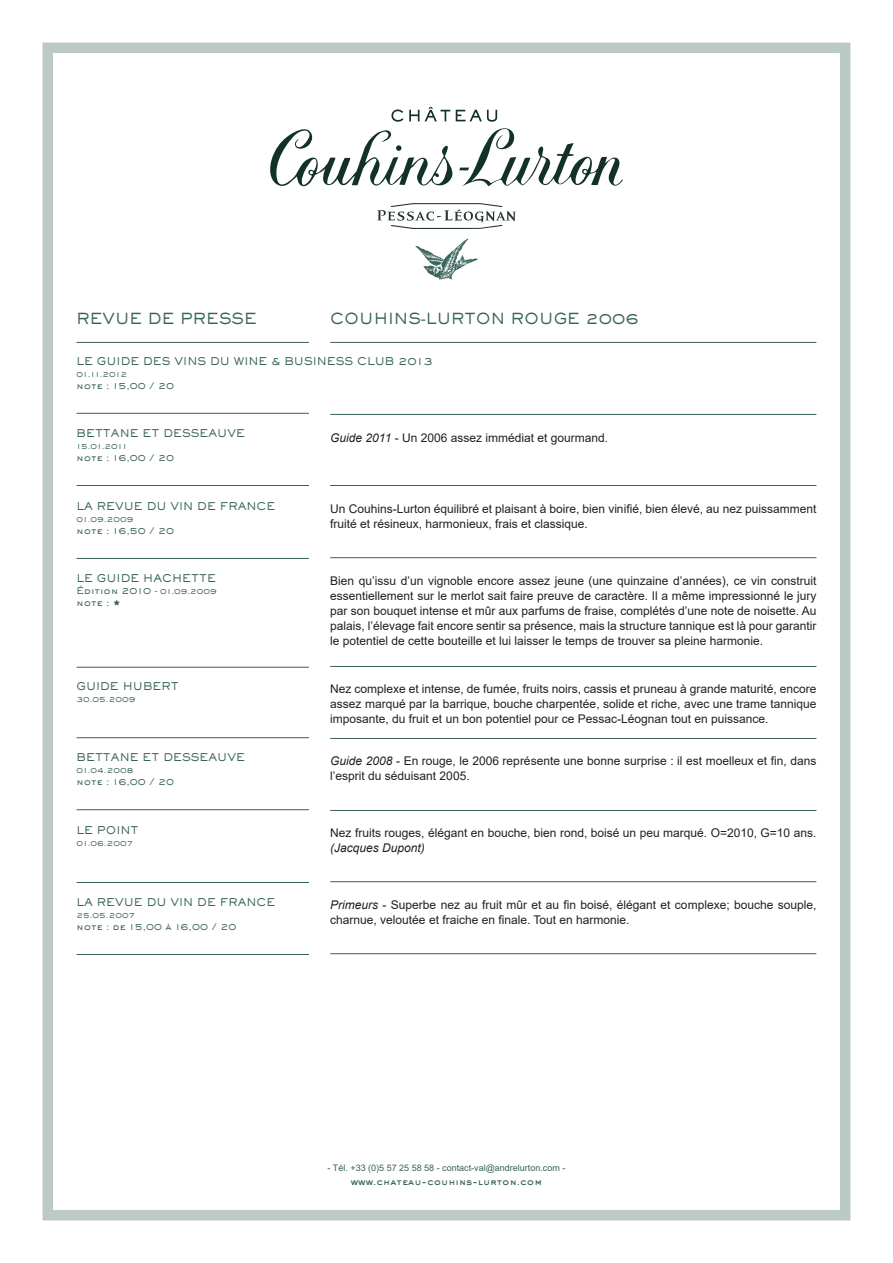
<style>
.page{position:relative;width:893px;height:1263px;background:#fff}
.page>*{position:absolute;margin:0;border:0;box-sizing:border-box;transform-origin:0 0}
.Texte_Courant{font:500 15px "AT Sackers Gothic";color:#386359}
.Texte_Notes{font:12px/15px "Arial";color:#231f20}
.Titre_Commentaires{font:500 10.5px "AT Sackers Gothic";color:#386359}
.Titre_Commentaires-2{font:500 9px "AT Sackers Gothic";color:#386359}
.Adresse_bas_de_page{font:9px "Arial";color:#386359}
.Adresse_bas_de_page-2{font:9px "Sackers Heavy Gothic";color:#386359}
.Titre_Commentaires-3{font:500 7.5px "AT Sackers Gothic";color:#386359}
.s1{font-style:italic}
.s2{font-size:7.5px}
</style>
<div class="page">
<div style="left:43px;top:43px;width:807px;height:1177px;border:10px solid #bccac7"></div>
<hr style="left:330px;top:342px;width:486px;height:1px;background:#386359">
<hr style="left:330px;top:414px;width:486px;height:1px;background:#386359">
<hr style="left:330px;top:485px;width:486px;height:1px;background:#386359">
<hr style="left:330px;top:557px;width:486px;height:1px;background:#386359">
<hr style="left:77px;top:342px;width:232px;height:1px;background:#386359">
<hr style="left:77px;top:413px;width:232px;height:1px;background:#386359">
<hr style="left:77px;top:485px;width:232px;height:1px;background:#386359">
<hr style="left:77px;top:737px;width:232px;height:1px;background:#386359">
<img style="left:415px;top:238px;width:63px;height:41px">
<svg style="left:270px;top:107px;width:353px;height:80px"></svg>
<svg style="left:377px;top:203px;width:139px;height:26px"></svg>
<hr style="left:330px;top:881px;width:486px;height:1px;background:#386359">
<hr style="left:77px;top:558px;width:232px;height:1px;background:#386359">
<hr style="left:330px;top:666px;width:486px;height:1px;background:#386359">
<hr style="left:330px;top:738px;width:486px;height:1px;background:#386359">
<hr style="left:77px;top:667px;width:232px;height:1px;background:#386359">
<hr style="left:77px;top:809px;width:232px;height:1px;background:#386359">
<hr style="left:330px;top:810px;width:486px;height:1px;background:#386359">
<hr style="left:77px;top:882px;width:232px;height:1px;background:#386359">
<hr style="left:77px;top:954px;width:232px;height:1px;background:#386359">
<hr style="left:330px;top:953px;width:486px;height:1px;background:#386359">
<p class="Texte_Courant" style="left:77px;top:308px;width:182px">REVUE DE PRESSE</p>
<p class="Texte_Courant" style="left:330px;top:308px;width:310px">COUHINS-LURTON ROUGE 2006</p>
<p class="Titre_Commentaires" style="left:77px;top:355px;width:358px">LE GUIDE DES VINS DU WINE &amp; BUSINESS CLUB 2013</p>
<p class="Titre_Commentaires-3" style="left:77px;top:370px;width:52px">01.11.2012</p>
<p class="Titre_Commentaires-2" style="left:77px;top:380px;width:99px">note : 15,00 / 20</p>
<p class="Titre_Commentaires" style="left:77px;top:426px;width:170px">BETTANE ET DESSEAUVE</p>
<p class="Titre_Commentaires-3" style="left:77px;top:441px;width:52px">15.01.2011</p>
<p class="Titre_Commentaires-2" style="left:77px;top:452px;width:99px">note : 16,00 / 20</p>
<p class="Texte_Notes" style="left:330px;top:430px;width:279px"><span class="s1">Guide 2011</span> - Un 2006 assez immédiat et gourmand.</p>
<p class="Titre_Commentaires" style="left:77px;top:499px;width:200px">LA REVUE DU VIN DE FRANCE</p>
<p class="Titre_Commentaires-3" style="left:77px;top:514px;width:58px">01.09.2009</p>
<p class="Titre_Commentaires-2" style="left:77px;top:524px;width:99px">note : 16,50 / 20</p>
<p class="Texte_Notes" style="left:330px;top:501px;width:488px">Un Couhins-Lurton équilibré et plaisant à boire, bien vinifié, bien élevé, au nez puissamment fruité et résineux, harmonieux, frais et classique.</p>
<p class="Titre_Commentaires" style="left:77px;top:571px;width:141px">LE GUIDE HACHETTE</p>
<p class="Titre_Commentaires-2" style="left:77px;top:584px;width:142px">Édition 2010 - <span class="s2">01.09.2009</span></p>
<p class="Titre_Commentaires-2" style="left:77px;top:596px;width:34px">note :</p>
<p class="Titre_Commentaires" style="left:77px;top:679px;width:104px">GUIDE HUBERT</p>
<p class="Titre_Commentaires-3" style="left:77px;top:694px;width:60px">30.05.2009</p>
<p class="Titre_Commentaires" style="left:77px;top:750px;width:170px">BETTANE ET DESSEAUVE</p>
<p class="Titre_Commentaires-3" style="left:77px;top:765px;width:58px">01.04.2008</p>
<p class="Titre_Commentaires-2" style="left:77px;top:776px;width:99px">note : 16,00 / 20</p>
<p class="Texte_Notes" style="left:330px;top:573px;width:488px;text-align:justify">Bien qu’issu d’un vignoble encore assez jeune (une quinzaine d’années), ce vin construit essentiellement sur le merlot sait faire preuve de caractère. Il a même impressionné le jury par son bouquet intense et mûr aux parfums de fraise, complétés d’une note de noisette. Au palais, l’élevage fait encore sentir sa présence, mais la structure tannique est là pour garantir le potentiel de cette bouteille et lui laisser le temps de trouver sa pleine harmonie.</p>
<p class="Texte_Notes" style="left:330px;top:681px;width:488px;text-align:justify">Nez complexe et intense, de fumée, fruits noirs, cassis et pruneau à grande maturité, encore assez marqué par la barrique, bouche charpentée, solide et riche, avec une trame tannique imposante, du fruit et un bon potentiel pour ce Pessac-Léognan tout en puissance.</p>
<p class="Texte_Notes" style="left:330px;top:753px;width:488px"><span class="s1">Guide 2008</span> - En rouge, le 2006 représente une bonne surprise : il est moelleux et fin, dans l’esprit du séduisant 2005.</p>
<p class="Titre_Commentaires" style="left:77px;top:823px;width:64px">LE POINT</p>
<p class="Titre_Commentaires-3" style="left:77px;top:838px;width:58px">01.06.2007</p>
<p class="Texte_Notes" style="left:330px;top:825px;width:488px">Nez fruits rouges, élégant en bouche, bien rond, boisé un peu marqué. O=2010, G=10 ans. <span class="s1">(Jacques Dupont)</span></p>
<p class="Titre_Commentaires" style="left:77px;top:895px;width:200px">LA REVUE DU VIN DE FRANCE</p>
<p class="Titre_Commentaires-3" style="left:77px;top:910px;width:61px">25.05.2007</p>
<p class="Titre_Commentaires-2" style="left:77px;top:920px;width:161px">note : de 15,00 à 16,00 / 20</p>
<p class="Texte_Notes" style="left:330px;top:897px;width:488px"><span class="s1">Primeurs</span> - Superbe nez au fruit mûr et au fin boisé, élégant et complexe; bouche souple, charnue, veloutée et fraiche en finale. Tout en harmonie.</p>
<p class="Adresse_bas_de_page" style="left:328px;top:1162px;width:239px">- Tél. +33 (0)5 57 25 58 58 - contact-val@andrelurton.com -</p>
<p class="Adresse_bas_de_page-2" style="left:351px;top:1175px;width:193px">www.chateau-couhins-lurton.com</p>
</div>
